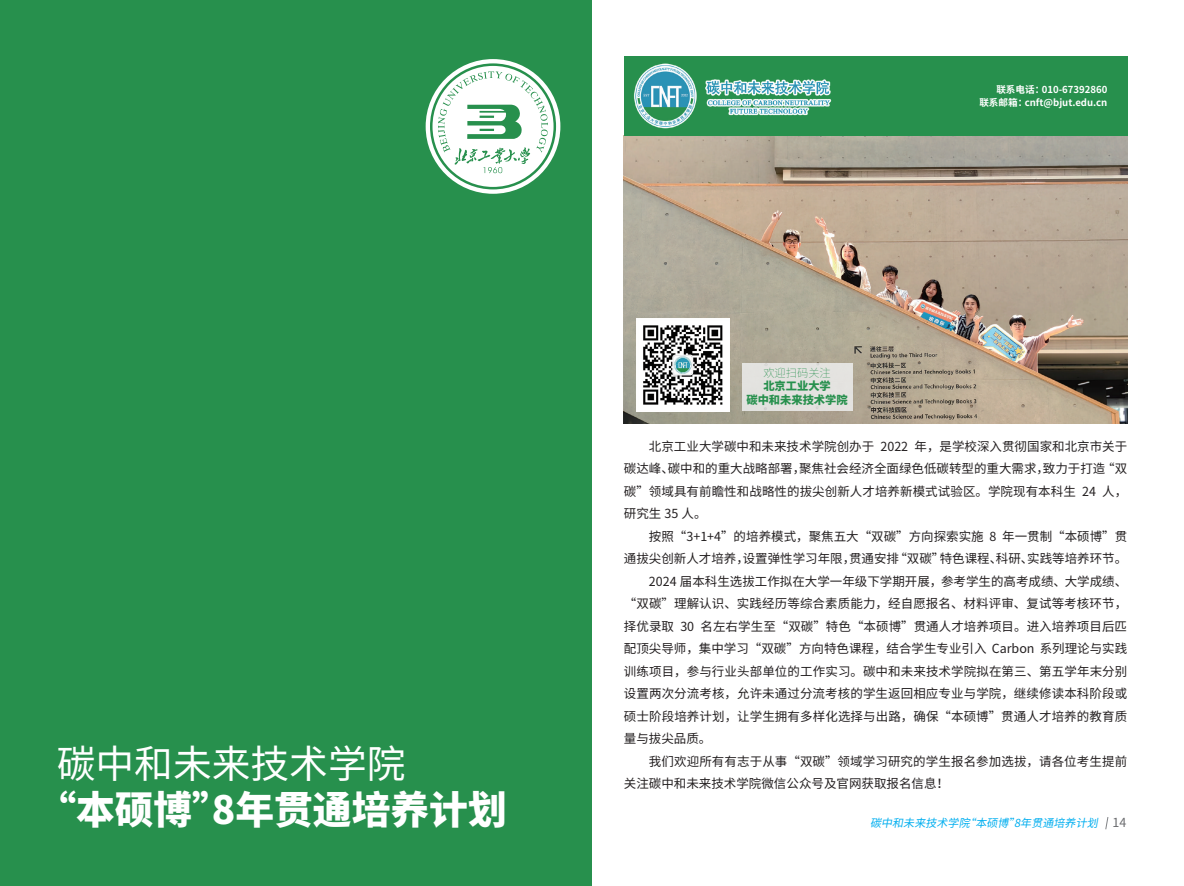
<style>
.page{position:relative;width:1184px;height:886px;background:#fff}
.page>*{position:absolute;margin:0;border:0;box-sizing:border-box;transform-origin:0 0}
.t1{font:900 38.75px "Noto Sans CJ Ksc";color:#fff}
.t2{font:38.75px "Noto Sans CJ Ksc";color:#fff}
.t3{font:12.5px/22.5px "Noto Sans CJ Ksc";letter-spacing:.005em;color:#231f20;text-align:justify}
.t4{font:900 11.25px/13.5px "Noto Sans CJ Ksc";color:#27904d;text-align:center}
.t5{font:100 11.25px "Noto Sans CJ Ksc";color:#27904d}
.t6{font:italic 11.12px "Noto Sans CJ Ksc";color:#00aeef}
.t7{font:700 9.62px/12.5px "Noto Sans CJ Ksc";color:#fff;text-align:right}
.s1{font-style:normal;font-size:12.5px;color:#6c6d70}
</style>
<div class="page">
<div style="left:0;top:0;width:592px;height:886px;background:#27904d"></div>
<svg style="left:425px;top:59px;width:135px;height:135px"></svg>
<svg style="left:1105px;top:817px;width:3px;height:13px"></svg>
<img style="left:624px;top:136px;width:503px;height:288px">
<div style="left:624px;top:57px;width:503px;height:79px;background:#27904d"></div>
<img style="left:634px;top:63px;width:198px;height:66px">
<img style="left:636px;top:318px;width:93px;height:93px">
<div style="left:742px;top:363px;width:110px;height:48px;background:#e3e2df"></div>
<h1 class="t2" style="left:57px;top:742px;width:350px">碳中和未来技术学院</h1>
<h1 class="t1" style="left:37px;top:788px;width:471px">“本硕博”8年贯通培养计划</h1>
<p class="t5" style="left:763px;top:366px;width:69px">欢迎扫码关注</p>
<p class="t4" style="left:746px;top:380px;width:103px">北京工业大学<br>碳中和未来技术学院</p>
<p class="t7" style="left:979px;top:84px;width:130px">联系电话：010-67392860<br>联系邮箱：cnft@bjut.edu.cn</p>
<p class="t3" style="left:624px;top:435px;width:505px;text-indent:25px">北京工业大学碳中和未来技术学院创办于 2022 年，是学校深入贯彻国家和北京市关于碳达峰、碳中和的重大战略部署，聚焦社会经济全面绿色低碳转型的重大需求，致力于打造“双碳”领域具有前瞻性和战略性的拔尖创新人才培养新模式试验区。学院现有本科生 24 人，研究生 35 人。</p>
<p class="t3" style="left:649px;top:525px;width:480px">按照“3+1+4”的培养模式，聚焦五大“双碳”方向探索实施 8 年一贯制“本硕博”贯</p>
<p class="t3" style="left:624px;top:547px;width:505px">通拔尖创新人才培养，设置弹性学习年限，贯通安排“双碳”特色课程、科研、实践等培养环节。</p>
<p class="t3" style="left:649px;top:570px;width:480px">2024 届本科生选拔工作拟在大学一年级下学期开展，参考学生的高考成绩、大学成绩、</p>
<p class="t3" style="left:624px;top:592px;width:505px">“双碳”理解认识、实践经历等综合素质能力，经自愿报名、材料评审、复试等考核环节，</p>
<p class="t3" style="left:624px;top:615px;width:504px">择优录取 30 名左右学生至“双碳”特色“本硕博”贯通人才培养项目。进入培养项目后匹</p>
<p class="t3" style="left:624px;top:637px;width:505px">配顶尖导师，集中学习“双碳”方向特色课程，结合学生专业引入 Carbon 系列理论与实践</p>
<p class="t3" style="left:624px;top:660px;width:505px">训练项目，参与行业头部单位的工作实习。碳中和未来技术学院拟在第三、第五学年末分别</p>
<p class="t3" style="left:624px;top:682px;width:505px">设置两次分流考核，允许未通过分流考核的学生返回相应专业与学院，继续修读本科阶段或</p>
<p class="t3" style="left:624px;top:705px;width:505px">硕士阶段培养计划，让学生拥有多样化选择与出路，确保“本硕博”贯通人才培养的教育质</p>
<p class="t3" style="left:624px;top:727px;width:89px">量与拔尖品质。</p>
<p class="t3" style="left:649px;top:750px;width:480px">我们欢迎所有有志于从事“双碳”领域学习研究的学生报名参加选拔，请各位考生提前</p>
<p class="t3" style="left:624px;top:772px;width:326px">关注碳中和未来技术学院微信公众号及官网获取报名信息！</p>
<p class="t6" style="left:870px;top:816px;width:258px">碳中和未来技术学院“本硕博”8年贯通培养计划 <span class="s1">1 4</span></p>
</div>
